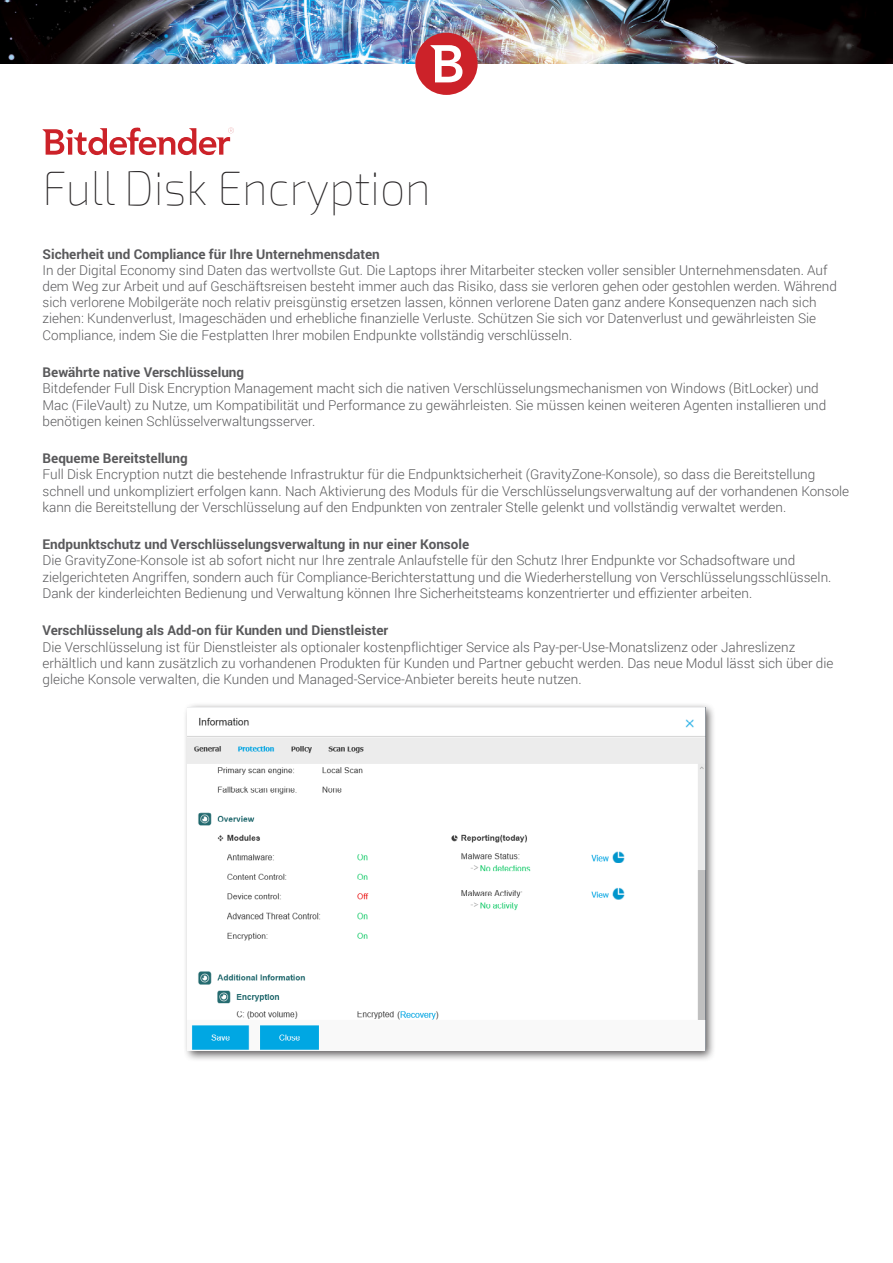
<style>
.page{position:relative;width:893px;height:1263px;background:#fff}
.page>*{position:absolute;margin:0;border:0;box-sizing:border-box;transform-origin:0 0}
.ProductName{font:100 47.25px "Exo 2";color:#272425;scale:.95 1}
.BodyCopy{font:300 13.5px/16.2px "Roboto";color:#59595b}
.Bodycopybold{font:700 13.5px "Roboto";color:#59595b}
</style>
<div class="page">
<img style="left:0;top:0;width:893px;height:63px">
<div style="left:415px;top:33px;width:63px;height:62px;background:#cc2229;border-radius:50%"></div>
<svg style="left:430px;top:45px;width:32px;height:37px"></svg>
<svg style="left:43px;top:127px;width:191px;height:29px"></svg>
<div style="left:183px;top:703px;width:533px;height:359px;background:#272425;opacity:.75"></div>
<img style="left:188px;top:708px;width:517px;height:342px">
<p class="ProductName" style="left:43px;top:162px;width:410px">Full Disk Encryption</p>
<p class="Bodycopybold" style="left:43px;top:244px;width:339px">Sicherheit und Compliance für Ihre Unternehmensdaten</p>
<p class="BodyCopy" style="left:43px;top:261px;width:796px">In der Digital Economy sind Daten das wertvollste Gut. Die Laptops ihrer Mitarbeiter stecken voller sensibler Unternehmensdaten. Auf dem Weg zur Arbeit und auf Geschäftsreisen besteht immer auch das Risiko, dass sie verloren gehen oder gestohlen werden. Während sich verlorene Mobilgeräte noch relativ preisgünstig ersetzen lassen, können verlorene Daten ganz andere Konsequenzen nach sich ziehen: Kundenverlust, Imageschäden und erhebliche finanzielle Verluste. Schützen Sie sich vor Datenverlust und gewährleisten Sie Compliance, indem Sie die Festplatten Ihrer mobilen Endpunkte vollständig verschlüsseln.</p>
<p class="Bodycopybold" style="left:43px;top:363px;width:203px">Bewährte native Verschlüsselung</p>
<p class="BodyCopy" style="left:43px;top:380px;width:785px">Bitdefender Full Disk Encryption Management macht sich die nativen Verschlüsselungsmechanismen von Windows (BitLocker) und<br>Mac (FileVault) zu Nutze, um Kompatibilität und Performance zu gewährleisten. Sie müssen keinen weiteren Agenten installieren und benötigen keinen Schlüsselverwaltungsserver.</p>
<p class="Bodycopybold" style="left:43px;top:449px;width:147px">Bequeme Bereitstellung</p>
<p class="BodyCopy" style="left:43px;top:466px;width:808px">Full Disk Encryption nutzt die bestehende Infrastruktur für die Endpunktsicherheit (GravityZone-Konsole), so dass die Bereitstellung schnell und unkompliziert erfolgen kann. Nach Aktivierung des Moduls für die Verschlüsselungsverwaltung auf der vorhandenen Konsole kann die Bereitstellung der Verschlüsselung auf den Endpunkten von zentraler Stelle gelenkt und vollständig verwaltet werden.</p>
<p class="Bodycopybold" style="left:43px;top:535px;width:428px">Endpunktschutz und Verschlüsselungsverwaltung in nur einer Konsole</p>
<p class="BodyCopy" style="left:43px;top:552px;width:790px">Die GravityZone-Konsole ist ab sofort nicht nur Ihre zentrale Anlaufstelle für den Schutz Ihrer Endpunkte vor Schadsoftware und zielgerichteten Angriffen, sondern auch für Compliance-Berichterstattung und die Wiederherstellung von Verschlüsselungsschlüsseln.<br>Dank der kinderleichten Bedienung und Verwaltung können Ihre Sicherheitsteams konzentrierter und effizienter arbeiten.</p>
<p class="Bodycopybold" style="left:43px;top:621px;width:347px">Verschlüsselung als Add-on für Kunden und Dienstleister</p>
<p class="BodyCopy" style="left:43px;top:638px;width:792px">Die Verschlüsselung ist für Dienstleister als optionaler kostenpflichtiger Service als Pay-per-Use-Monatslizenz oder Jahreslizenz erhältlich und kann zusätzlich zu vorhandenen Produkten für Kunden und Partner gebucht werden. Das neue Modul lässt sich über die gleiche Konsole verwalten, die Kunden und Managed-Service-Anbieter bereits heute nutzen.</p>
</div>
